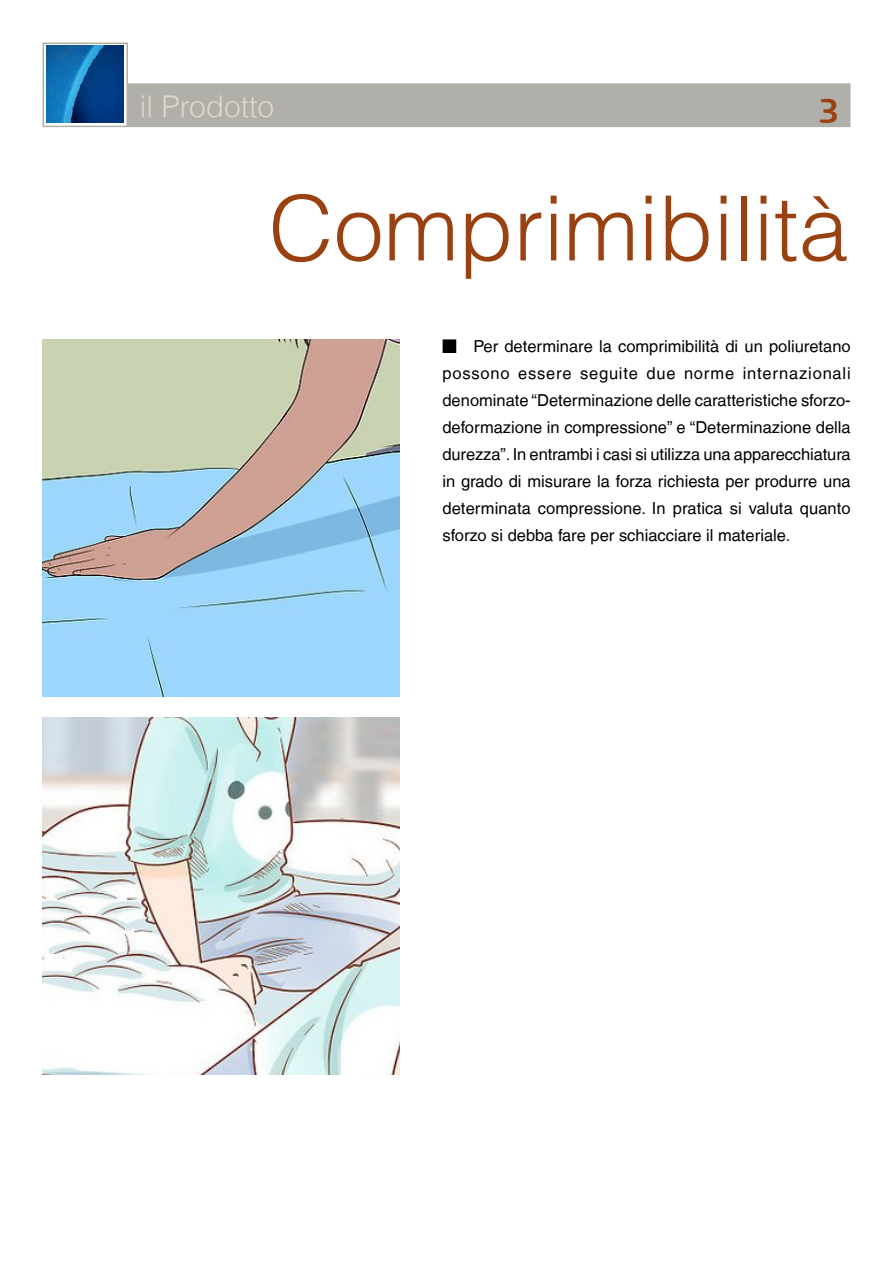
<style>
.page{position:relative;width:893px;height:1263px;background:#fff}
.page>*{position:absolute;margin:0;border:0;box-sizing:border-box;transform-origin:0 0}
.t1{font:300 90px "Helvetica LT";color:#994111}
.t2{font:36px "Aquiline Book Bold SWFTE";color:#994111}
.t3{font:300 30px "Helvetica LT";color:#ddd8c9}
.t4{font:16.5px/27px "Helvetica LT";color:#000;text-align:justify}
</style>
<div class="page">
<div style="left:443px;top:340px;width:12px;height:12px;background:#000"></div>
<div style="left:443px;top:339px;width:13px;height:14px;border:2px solid #000"></div>
<div style="left:128px;top:83px;width:722px;height:44px;background:#b1afaa;border:2px solid #b1afaa"></div>
<svg style="left:43px;top:43px;width:85px;height:84px"></svg>
<img style="left:47px;top:46px;width:76px;height:76px">
<img style="left:43px;top:718px;width:357px;height:357px">
<img style="left:43px;top:339px;width:357px;height:358px">
<h3 class="t3" style="left:140px;top:88px;width:136px">il Prodotto</h3>
<h2 class="t2" style="left:818px;top:90px;width:23px">3</h2>
<h1 class="t1" style="left:269px;top:172px;width:581px">Comprimibilità</h1>
<p class="t4" style="left:442px;top:333px;width:410px;text-indent:31px">Per determinare la comprimibilità di un poliuretano possono essere seguite due norme internazionali denominate “Determinazione delle caratteristiche sforzo&shy;deformazione in compressione” e “Determinazione della durezza”. In entrambi i casi si utilizza una apparecchiatura in grado di misurare la forza richiesta per produrre una determinata compressione. In pratica si valuta quanto sforzo si debba fare per schiacciare il materiale.</p>
</div>
